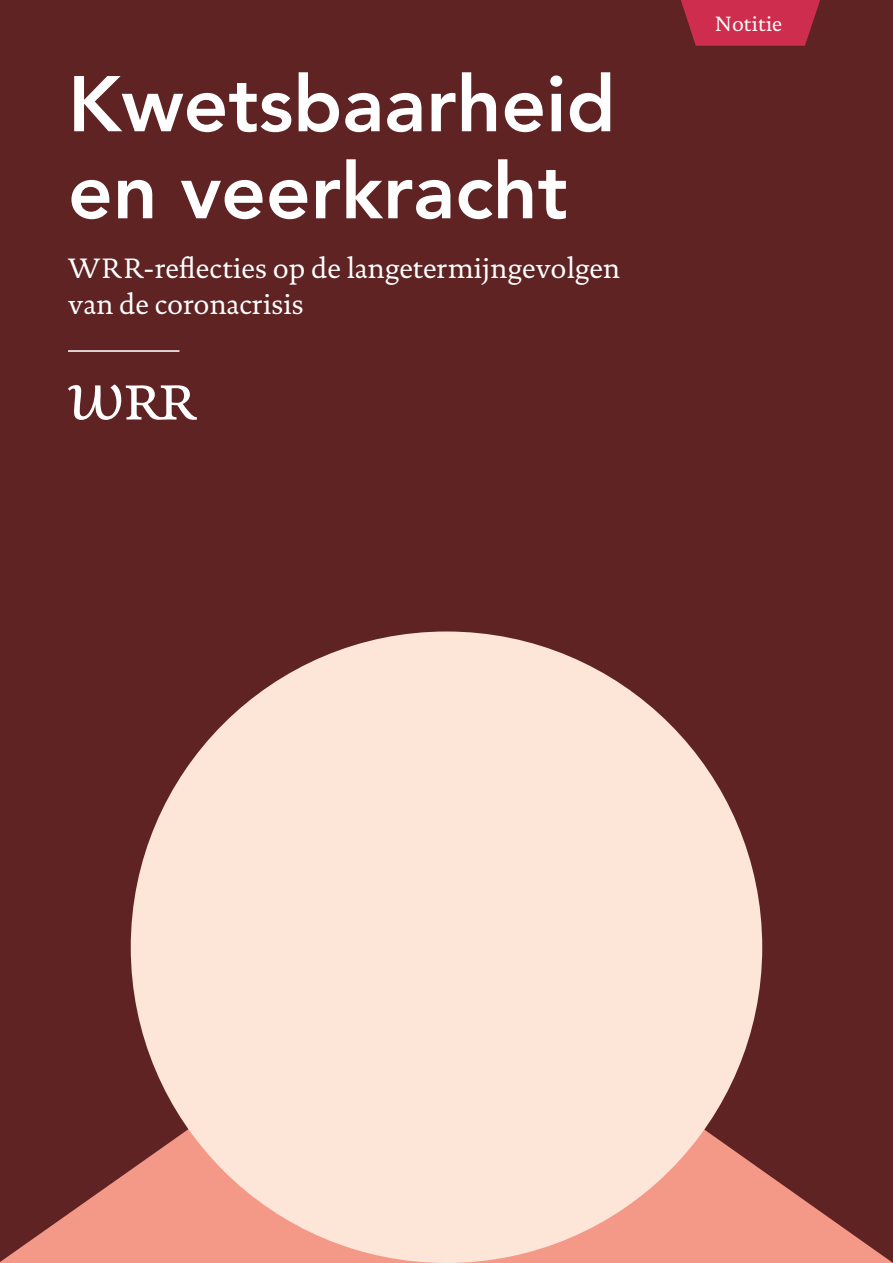
<style>
.page{position:relative;width:893px;height:1263px;background:#5f2323}
.page>*{position:absolute;margin:0;border:0;box-sizing:border-box;transform-origin:0 0}
.Titel{font:800 78px/87px "Avenir LT Std";color:#fff}
.Ondertitel{font:28.5px/36px "DTL Documenta TOT";color:#fff}
.t1{font:21px "DTL Documenta TOT";color:#fff}
</style>
<div class="page">
<svg style="left:681px;top:0;width:139px;height:46px"></svg>
<svg style="left:184px;top:386px;width:13px;height:34px"></svg>
<svg style="left:0;top:947px;width:893px;height:316px"></svg>
<div style="left:131px;top:631px;width:631px;height:632px;background:#fde5d8;border-radius:50%"></div>
<svg style="left:0;top:350px;width:184px;height:779px"></svg>
<p class="Titel" style="left:68px;top:61px;width:549px">Kwetsbaarheid en veerkracht</p>
<p class="Ondertitel" style="left:68px;top:250px;width:554px">WRR-reflecties op de langetermijngevolgen van de coronacrisis</p>
<p class="t1" style="left:715px;top:12px;width:68px">Notitie</p>
</div>
